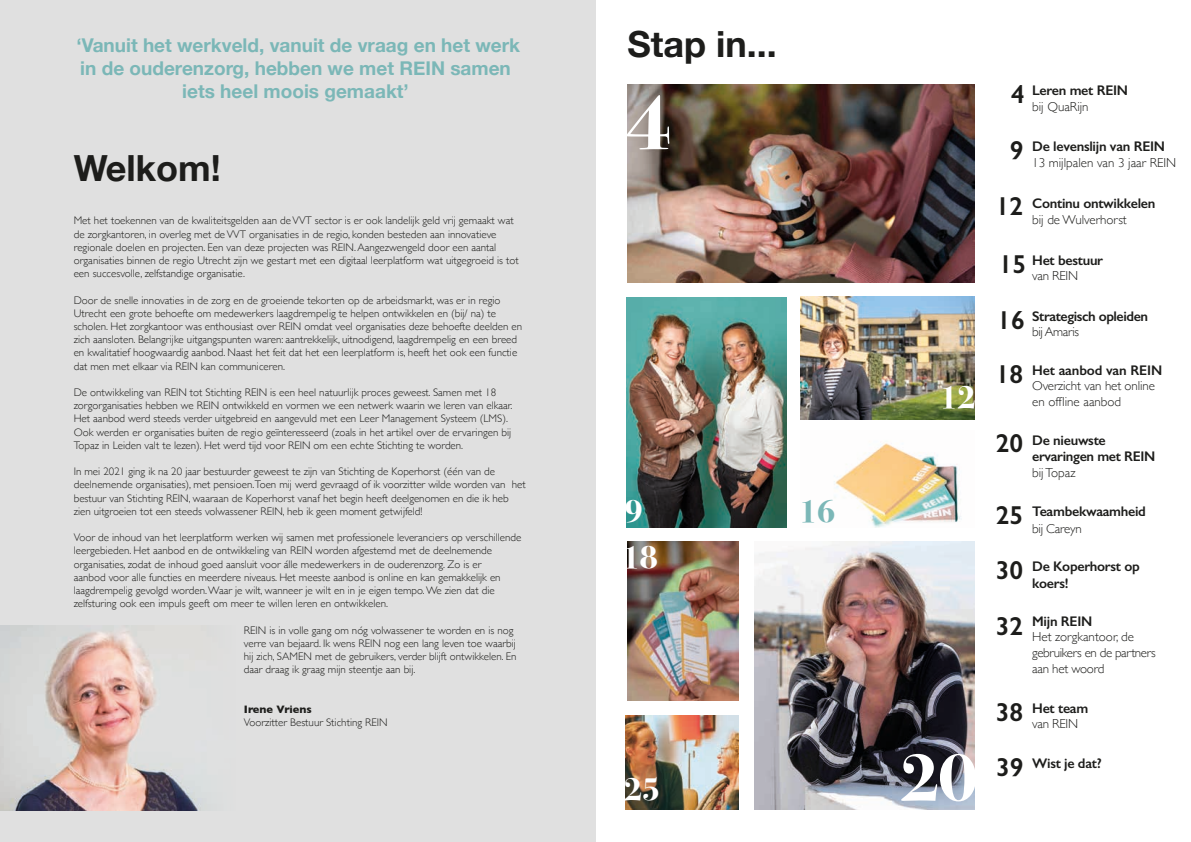
<style>
.page{position:relative;width:1191px;height:842px;background:#fff}
.page>*{position:absolute;margin:0;border:0;box-sizing:border-box;transform-origin:0 0}
.t1{font:700 81px "Bodoni Svty Two ITCTT";color:#fff}
.t2{font:700 70px "Bodoni Svty Two ITCTT";color:#fff}
.t3{font:700 36px "Helvetica Neue";color:#1d1d1b}
.t4{font:700 33px "Bodoni Svty Two ITCTT";color:#fff}
.t5{font:700 33px "Bodoni Svty Two ITCTT";color:#7bb7b7}
.t6{font:600 26px/55.3px "Gill Sans";color:#1d1d1b}
.t7{font:700 19px/22.8px "Helvetica Neue";color:#7bb7b7;text-align:center}
.t8{font:600 14px/16.8px "Gill Sans";letter-spacing:-.02em;color:#1d1d1b}
.t9{font:300 13px/15.6px "Gill Sans";letter-spacing:-.005em;color:#1d1d1b}
.t10{font:300 13px "Gill Sans";letter-spacing:-.03em;color:#1d1d1b}
.t11{font:300 11px/13.2px "Gill Sans";color:#1d1d1b}
.t12{font:700 11px "Gill Sans";color:#1d1d1b}
</style>
<div class="page">
<div style="left:0;top:0;width:595px;height:842px;background:#e0e0e0"></div>
<img style="left:754px;top:541px;width:220px;height:268px">
<img style="left:627px;top:84px;width:347px;height:199px">
<img style="left:835px;top:443px;width:126px;height:85px">
<img style="left:627px;top:541px;width:111px;height:159px">
<img style="left:800px;top:297px;width:174px;height:122px">
<img style="left:626px;top:297px;width:160px;height:231px">
<img style="left:626px;top:715px;width:112px;height:94px">
<img style="left:0;top:625px;width:201px;height:185px">
<h3 class="t7" style="left:76px;top:34px;width:445px">‘Vanuit het werkveld, vanuit de vraag en het werk in de ouderenzorg, hebben we met REIN samen iets heel moois gemaakt’</h3>
<h3 class="t3" style="left:74px;top:140px;width:149px">Welkom!</h3>
<p class="t11" style="left:74px;top:214px;width:446px">Met het toekennen van de kwaliteitsgelden aan de VVT sector is er ook landelijk geld vrij gemaakt wat de zorgkantoren, in overleg met de VVT organisaties in de regio, konden besteden aan innovatieve regionale doelen en projecten. Een van deze projecten was REIN. Aangezwengeld door een aantal organisaties binnen de regio Utrecht zijn we gestart met een digitaal leerplatform wat uitgegroeid is tot een succesvolle, zelfstandige organisatie.</p>
<p class="t11" style="left:74px;top:293px;width:450px">Door de snelle innovaties in de zorg en de groeiende tekorten op de arbeidsmarkt, was er in regio Utrecht een grote behoefte om medewerkers laagdrempelig te helpen ontwikkelen en (bij/ na) te scholen. Het zorgkantoor was enthousiast over REIN omdat veel organisaties deze behoefte deelden en zich aansloten. Belangrijke uitgangspunten waren: aantrekkelijk, uitnodigend, laagdrempelig en een breed en kwalitatief hoogwaardig aanbod. Naast het feit dat het een leerplatform is, heeft het ook een functie dat men met elkaar via REIN kan communiceren.</p>
<p class="t11" style="left:74px;top:385px;width:440px">De ontwikkeling van REIN tot Stichting REIN is een heel natuurlijk proces geweest. Samen met 18 zorgorganisaties hebben we REIN ontwikkeld en vormen we een netwerk waarin we leren van elkaar.<br>Het aanbod werd steeds verder uitgebreid en aangevuld met een Leer Management Systeem (LMS).<br>Ook werden er organisaties buiten de regio geïnteresseerd (zoals in het artikel over de ervaringen bij Topaz in Leiden valt te lezen). Het werd tijd voor REIN om een echte Stichting te worden.</p>
<p class="t11" style="left:74px;top:464px;width:453px">In mei 2021 ging ik na 20 jaar bestuurder geweest te zijn van Stichting de Koperhorst (één van de deelnemende organisaties), met pensioen.Toen mij werd gevraagd of ik voorzitter wilde worden van het bestuur van Stichting REIN, waaraan de Koperhorst vanaf het begin heeft deelgenomen en die ik heb zien uitgroeien tot een steeds volwassener REIN, heb ik geen moment getwijfeld!</p>
<p class="t11" style="left:74px;top:530px;width:449px">Voor de inhoud van het leerplatform werken wij samen met professionele leveranciers op verschillende leergebieden. Het aanbod en de ontwikkeling van REIN worden afgestemd met de deelnemende organisaties, zodat de inhoud goed aansluit voor álle medewerkers in de ouderenzorg. Zo is er<br>aanbod voor alle functies en meerdere niveaus. Het meeste aanbod is online en kan gemakkelijk en laagdrempelig gevolgd worden. Waar je wilt, wanneer je wilt en in je eigen tempo. We zien dat die zelfsturing ook een impuls geeft om meer te willen leren en ontwikkelen.</p>
<p class="t11" style="left:244px;top:623px;width:274px">REIN is in volle gang om nóg volwassener te worden en is nog verre van bejaard. Ik wens REIN nog een lang leven toe waarbij hij zich, SAMEN met de gebruikers, verder blijft ontwikkelen. En daar draag ik graag mijn steentje aan bij.</p>
<p class="t12" style="left:244px;top:700px;width:69px">Irene Vriens</p>
<p class="t11" style="left:244px;top:715px;width:145px">Voorzitter Bestuur Stichting REIN</p>
<h3 class="t3" style="left:627px;top:16px;width:151px">Stap in...</h3>
<h1 class="t1" style="left:626px;top:55px;width:47px">4</h1>
<h3 class="t4" style="left:624px;top:483px;width:20px">9</h3>
<h3 class="t4" style="left:621px;top:530px;width:38px">18</h3>
<h3 class="t4" style="left:624px;top:761px;width:38px">25</h3>
<h3 class="t5" style="left:798px;top:483px;width:38px">16</h3>
<h3 class="t4" style="left:939px;top:370px;width:38px">12</h3>
<h2 class="t2" style="left:900px;top:719px;width:79px">20</h2>
<h3 class="t6" style="left:1011px;top:67px;width:15px">4</h3>
<p class="t8" style="left:1032px;top:82px;width:97px">Leren met REIN</p>
<p class="t9" style="left:1032px;top:98px;width:58px">bij QuaRijn</p>
<h3 class="t6" style="left:1010px;top:123px;width:15px">9</h3>
<p class="t8" style="left:1032px;top:138px;width:134px">De levenslijn van REIN</p>
<p class="t9" style="left:1032px;top:154px;width:146px">13 mijlpalen van 3 jaar REIN</p>
<h3 class="t6" style="left:996px;top:179px;width:29px">12</h3>
<p class="t8" style="left:1032px;top:195px;width:125px">Continu ontwikkelen</p>
<p class="t9" style="left:1032px;top:211px;width:96px">bij de Wulverhorst</p>
<p class="t8" style="left:1032px;top:251px;width:72px">Het bestuur</p>
<p class="t9" style="left:1032px;top:268px;width:47px">van REIN</p>
<h3 class="t6" style="left:998px;top:237px;width:29px">15</h3>
<h3 class="t6" style="left:997px;top:293px;width:29px">16</h3>
<p class="t8" style="left:1032px;top:308px;width:117px">Strategisch opleiden</p>
<p class="t10" style="left:1032px;top:322px;width:48px">bij Amaris</p>
<h3 class="t6" style="left:996px;top:347px;width:29px">18</h3>
<p class="t8" style="left:1032px;top:361px;width:132px">Het aanbod van REIN</p>
<p class="t9" style="left:1032px;top:377px;width:124px">Overzicht van het online en offline aanbod</p>
<h3 class="t6" style="left:996px;top:415px;width:29px">20</h3>
<p class="t8" style="left:1032px;top:431px;width:125px">De nieuwste ervaringen met REIN</p>
<p class="t9" style="left:1032px;top:464px;width:45px">bij Topaz</p>
<h3 class="t6" style="left:996px;top:487px;width:29px">25<br>30</h3>
<p class="t8" style="left:1032px;top:503px;width:115px">Teambekwaamheid</p>
<p class="t9" style="left:1032px;top:520px;width:51px">bij Careyn</p>
<p class="t8" style="left:1032px;top:558px;width:109px">De Koperhorst op koers!</p>
<h3 class="t6" style="left:996px;top:598px;width:29px">32</h3>
<p class="t8" style="left:1032px;top:613px;width:62px">Mijn REIN</p>
<p class="t9" style="left:1032px;top:629px;width:125px">Het zorgkantoor, de gebruikers en de partners aan het woord</p>
<h3 class="t6" style="left:996px;top:684px;width:29px">38</h3>
<p class="t8" style="left:1032px;top:699px;width:58px">Het team</p>
<p class="t9" style="left:1032px;top:716px;width:47px">van REIN</p>
<h3 class="t6" style="left:996px;top:740px;width:29px">39</h3>
<p class="t8" style="left:1032px;top:755px;width:71px">Wist je dat?</p>
</div>
